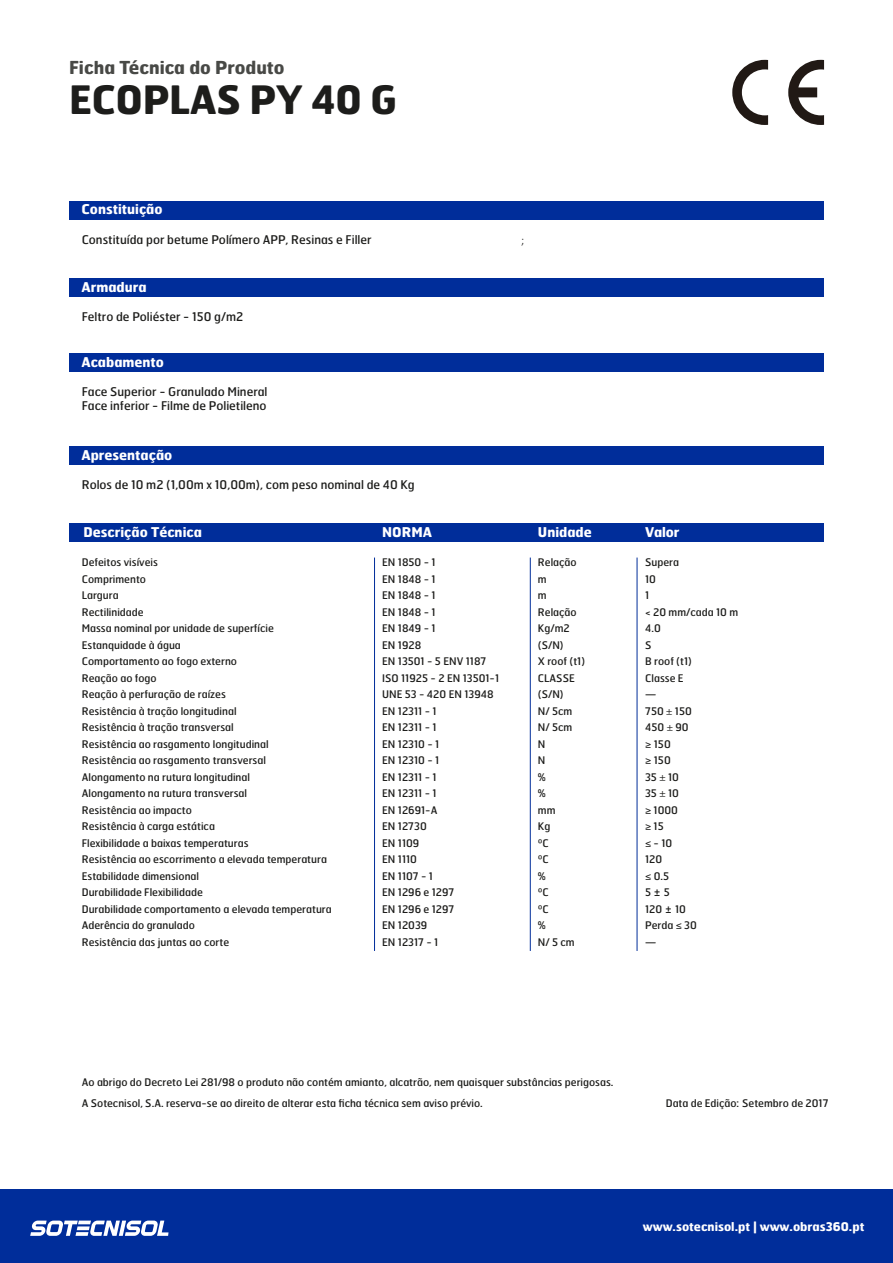
<style>
.page{position:relative;width:893px;height:1263px;background:#fff}
.page>*{position:absolute;margin:0;border:0;box-sizing:border-box;transform-origin:0 0}
.t1{font:700 39.15px "Hermes";letter-spacing:-.015em;color:#1d1d1b}
.t2{font:700 17.85px "Hermes";color:#484946}
.t3{font:700 13.5px "Hermes";color:#fff}
.t4{font:12px/14.4px "Hermes";color:#1d1d1b}
.t5{font:700 12px "Hermes";color:#fff}
.t6{font:300 12px "Calibri";color:#1d1d1b}
.t7{font:10.5px/16.5px "Hermes";color:#1d1d1b}
.s1{font-family:"Myriad"}
.s2{font-family:"Myriad Pro";font-weight:600}
.s3{font-family:"Myanmar Text";font-weight:700}
</style>
<div class="page">
<div style="left:69px;top:202px;width:755px;height:18px;background:#002d9a"></div>
<div style="left:0;top:1189px;width:893px;height:74px;background:#002d9a"></div>
<svg style="left:30px;top:1220px;width:139px;height:16px"></svg>
<div style="left:69px;top:278px;width:755px;height:19px;background:#002d9a"></div>
<div style="left:69px;top:353px;width:755px;height:19px;background:#002d9a"></div>
<div style="left:69px;top:446px;width:755px;height:18px;background:#002d9a"></div>
<div style="left:69px;top:524px;width:755px;height:18px;background:#002d9a"></div>
<hr style="left:374px;top:557px;width:1px;height:394px;background:#002d9a">
<hr style="left:530px;top:557px;width:1px;height:394px;background:#002d9a">
<hr style="left:637px;top:557px;width:1px;height:394px;background:#002d9a">
<svg style="left:732px;top:60px;width:36px;height:65px"></svg>
<svg style="left:788px;top:60px;width:36px;height:65px"></svg>
<h2 class="t2" style="left:69px;top:55px;width:217px">Ficha Técnica do Produto</h2>
<h1 class="t1" style="left:69px;top:74px;width:330px">ECOPLAS PY 40 G</h1>
<p class="t3" style="left:81px;top:200px;width:83px">Constituição</p>
<p class="t4" style="left:82px;top:232px;width:291px">Constituída por betume Polímero APP, Resinas e Filler</p>
<p class="t6" style="left:521px;top:233px;width:5px">;</p>
<p class="t3" style="left:81px;top:278px;width:67px">Armadura</p>
<p class="t4" style="left:82px;top:309px;width:163px">Feltro de Poliéster - 150 g/m2</p>
<p class="t3" style="left:81px;top:353px;width:84px">Acabamento</p>
<p class="t4" style="left:82px;top:384px;width:187px">Face Superior - Granulado Mineral<br>Face inferior - Filme de Polietileno</p>
<p class="t3" style="left:81px;top:446px;width:93px">Apresentação</p>
<p class="t4" style="left:82px;top:477px;width:335px">Rolos de 10 m2 (1,00m x 10,00m), com peso nominal de 40 Kg</p>
<p class="t3" style="left:83px;top:523px;width:120px">Descrição Técnica</p>
<p class="t3" style="left:382px;top:523px;width:51px">NORMA</p>
<p class="t3" style="left:538px;top:523px;width:55px">Unidade</p>
<p class="t3" style="left:645px;top:523px;width:36px">Valor</p>
<p class="t7" style="left:82px;top:554px;width:252px">Defeitos visíveis<br>Comprimento<br>Largura<br>Rectilinidade<br>Massa nominal por unidade de superfície<br>Estanquidade à água<br>Comportamento ao fogo externo<br>Reação ao fogo<br>Reação à perfuração de raízes<br>Resistência à tração longitudinal<br>Resistência à tração transversal<br>Resistência ao rasgamento longitudinal<br>Resistência ao rasgamento transversal<br>Alongamento na rutura longitudinal<br>Alongamento na rutura transversal<br>Resistência ao impacto<br>Resistência à carga estática<br>Flexibilidade a baixas temperaturas<br>Resistência ao escorrimento a elevada temperatura<br>Estabilidade dimensional<br>Durabilidade Flexibilidade<br>Durabilidade comportamento a elevada temperatura<br>Aderência do granulado<br>Resistência das juntas ao corte</p>
<p class="t7" style="left:382px;top:554px;width:119px">EN 1850 - 1<br>EN 1848 - 1<br>EN 1848 - 1<br>EN 1848 - 1<br>EN 1849 - 1<br>EN 1928<br>EN 13501 - 5 ENV 1187<br>ISO 11925 - 2 EN 13501-1<br>UNE 53 - 420 EN 13948<br>EN 12311 - 1<br>EN 12311 - 1<br>EN 12310 - 1<br>EN 12310 - 1<br>EN 12311 - 1<br>EN 12311 - 1<br>EN 12691-A<br>EN 12730<br>EN 1109<br>EN 1110<br>EN 1107 - 1<br>EN 1296 e 1297<br>EN 1296 e 1297<br>EN 12039<br>EN 12317 - 1</p>
<p class="t7" style="left:538px;top:554px;width:49px">Relação m<br>m<br>Relação<br>Kg/m2 (S/N)<br>X roof (t1)<br>CLASSE (S/N)<br>N/ 5cm<br>N/ 5cm<br>N<br>N<br>%<br>%<br>mm<br>Kg<br>ºC<br>ºC<br>%<br>ºC<br>ºC<br>%<br>N/ 5 cm</p>
<p class="t7" style="left:645px;top:554px;width:95px">Supera<br>10<br>1<br>&lt; 20 mm/cada 10 m<br>4.0<br>S<br>B roof (t1)<br>Classe E<br>—<br>750 <span class="s1">±</span> 150<br>450 <span class="s1">±</span> 90<br><span class="s2">≥</span> 150<br><span class="s2">≥</span> 150<br>35 <span class="s1">±</span> 10<br>35 <span class="s1">±</span> 10<br><span class="s2">≥</span> 1000<br><span class="s2">≥</span> 15<br><span class="s2">≤</span> - 10<br>120<br><span class="s2">≤</span> 0.5<br>5 <span class="s3">±</span> 5<br>120 <span class="s3">±</span> 10<br>Perda <span class="s2">≤</span> 30<br>—</p>
<p class="t7" style="left:82px;top:1074px;width:533px">Ao abrigo do Decreto Lei 281/98 o produto não contém amianto, alcatrão, nem quaisquer substâncias perigosas.</p>
<p class="t7" style="left:82px;top:1095px;width:403px">A Sotecnisol, S.A. reserva-se ao direito de alterar esta ficha técnica sem aviso prévio.</p>
<p class="t7" style="left:666px;top:1095px;width:164px">Data de Edição: Setembro de 2017</p>
<p class="t5" style="left:643px;top:1219px;width:223px">www.sotecnisol.pt | www.obras360.pt</p>
</div>
